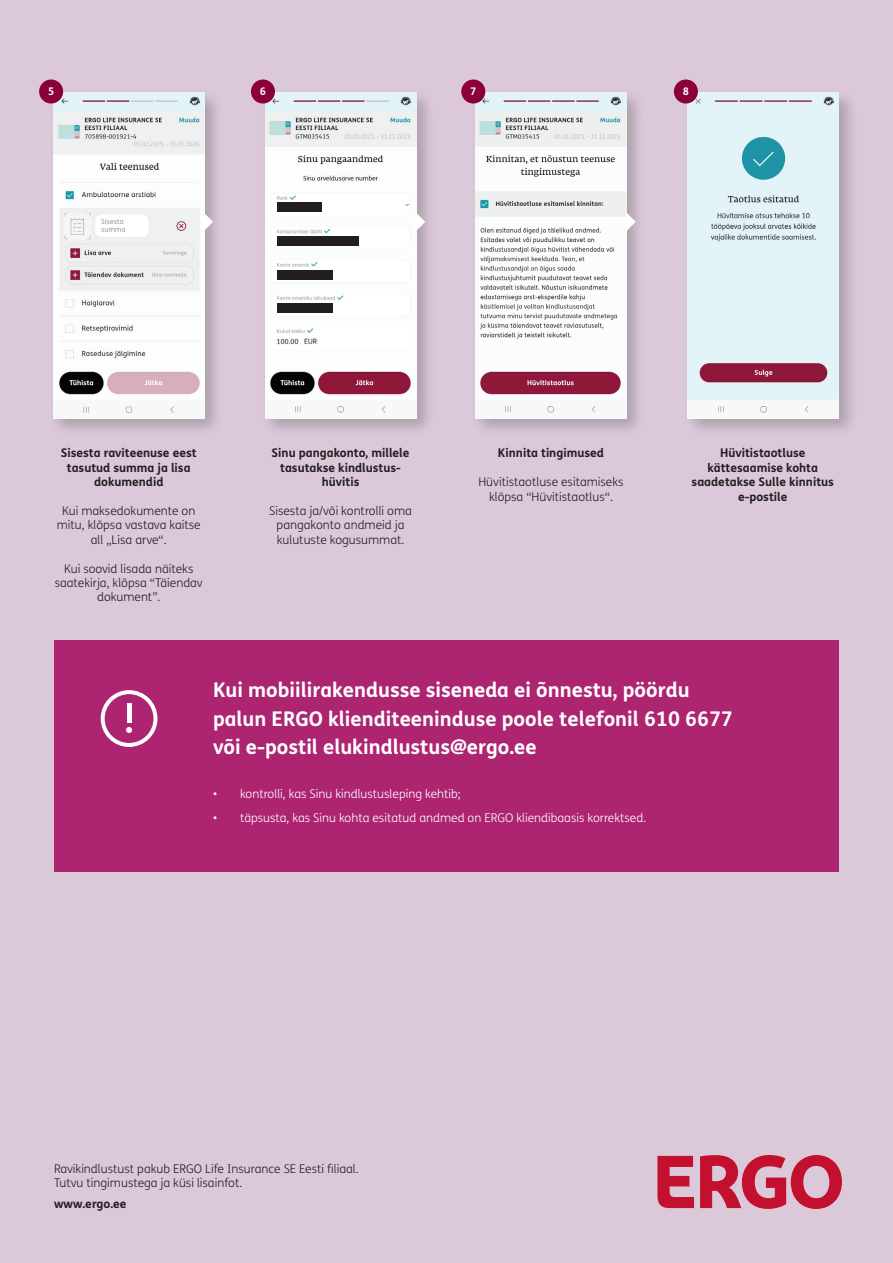
<style>
.page{position:relative;width:893px;height:1263px;background:#dbc9d9}
.page>*{position:absolute;margin:0;border:0;box-sizing:border-box;transform-origin:0 0}
.t1{font:700 20.25px/28.3px "FS Me Pro";color:#fff}
.t2{font:300 12px/14.4px "FS Me Pro";color:#231f20;text-align:center}
.t3{font:700 12px/14.4px "FS Me Pro";color:#231f20;text-align:center}
.t4{font:300 12px "FS Me Pro";color:#fff}
.t5{font:700 10.5px "FS Me Pro";color:#fff}
</style>
<div class="page">
<div style="left:54px;top:640px;width:785px;height:231px;background:#ad2471"></div>
<div style="left:471px;top:88px;width:175px;height:349px;background:#231f20;opacity:.25"></div>
<img style="left:475px;top:93px;width:152px;height:325px">
<div style="left:683px;top:88px;width:175px;height:349px;background:#231f20;opacity:.25"></div>
<img style="left:687px;top:93px;width:152px;height:325px">
<div style="left:49px;top:88px;width:175px;height:349px;background:#231f20;opacity:.25"></div>
<img style="left:53px;top:93px;width:152px;height:325px">
<div style="left:261px;top:88px;width:175px;height:349px;background:#231f20;opacity:.25"></div>
<img style="left:265px;top:93px;width:152px;height:325px">
<div style="left:461px;top:80px;width:24px;height:24px;background:#8b0039;border-radius:50%"></div>
<div style="left:674px;top:80px;width:24px;height:24px;background:#8b0039;border-radius:50%"></div>
<div style="left:39px;top:80px;width:24px;height:24px;background:#8b0039;border-radius:50%"></div>
<div style="left:251px;top:80px;width:24px;height:24px;background:#8b0039;border-radius:50%"></div>
<svg style="left:626px;top:212px;width:10px;height:20px"></svg>
<svg style="left:203px;top:212px;width:10px;height:20px"></svg>
<svg style="left:415px;top:212px;width:10px;height:20px"></svg>
<svg style="left:101px;top:690px;width:56px;height:57px"></svg>
<img style="left:65px;top:213px;width:25px;height:26px">
<div style="left:277px;top:203px;width:45px;height:9px;background:#231f20"></div>
<div style="left:277px;top:270px;width:56px;height:9px;background:#231f20"></div>
<div style="left:277px;top:304px;width:56px;height:9px;background:#231f20"></div>
<div style="left:277px;top:236px;width:82px;height:9px;background:#231f20"></div>
<svg style="left:700px;top:1155px;width:142px;height:54px"></svg>
<svg style="left:657px;top:1156px;width:37px;height:52px"></svg>
<p class="t5" style="left:48px;top:84px;width:8px">5</p>
<p class="t5" style="left:260px;top:84px;width:8px">6</p>
<p class="t5" style="left:470px;top:84px;width:8px">7</p>
<p class="t5" style="left:683px;top:84px;width:8px">8</p>
<p class="t3" style="left:61px;top:445px;width:137px">Sisesta raviteenuse eest tasutud summa ja lisa dokumendid</p>
<p class="t2" style="left:57px;top:503px;width:145px">Kui maksedokumente on mitu, klõpsa vastava kaitse all „Lisa arve“.</p>
<p class="t2" style="left:55px;top:561px;width:150px">Kui soovid lisada näiteks saatekirja, klõpsa “Täiendav dokument”.</p>
<p class="t3" style="left:272px;top:445px;width:139px">Sinu pangakonto, millele tasutakse kindlustus&shy;hüvitis</p>
<p class="t2" style="left:269px;top:503px;width:144px">Sisesta ja/või kontrolli oma pangakonto andmeid ja kulutuste kogusummat.</p>
<p class="t3" style="left:498px;top:445px;width:107px">Kinnita tingimused</p>
<p class="t2" style="left:478px;top:474px;width:147px">Hüvitistaotluse esitamiseks klõpsa “Hüvitistaotlus“.</p>
<p class="t3" style="left:692px;top:445px;width:144px">Hüvitistaotluse kättesaamise kohta saadetakse Sulle kinnitus e-postile</p>
<h1 class="t1" style="left:213px;top:675px;width:521px">Kui mobiilirakendusse siseneda ei õnnestu, pöördu palun ERGO klienditeeninduse poole telefonil 610 6677 või e-postil elukindlustus@ergo.ee</h1>
<p class="t4" style="left:213px;top:786px;width:249px">• kontrolli, kas Sinu kindlustusleping kehtib;</p>
<p class="t4" style="left:213px;top:810px;width:435px">• täpsusta, kas Sinu kohta esitatud andmed on ERGO kliendibaasis korrektsed.</p>
<p class="t2" style="left:54px;top:1161px;width:306px;text-align:left">Ravikindlustust pakub ERGO Life Insurance SE Eesti filiaal.<br>Tutvu tingimustega ja küsi lisainfot.</p>
<p class="t3" style="left:54px;top:1196px;width:74px">www.ergo.ee</p>
</div>
